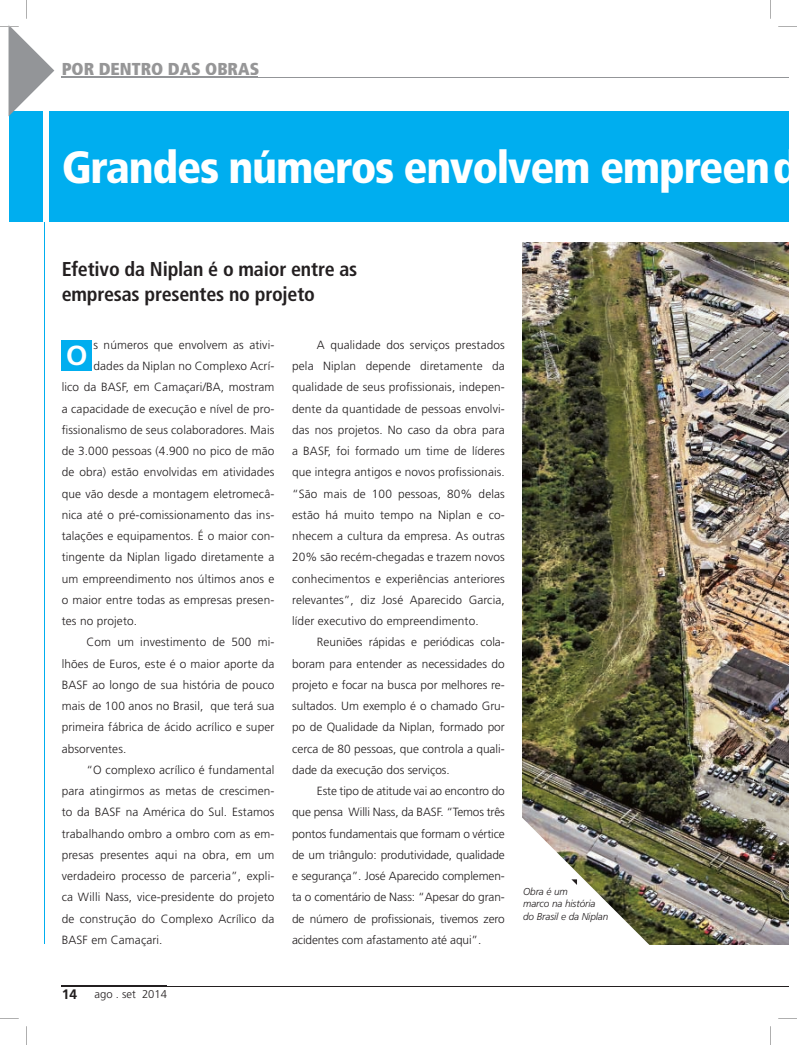
<style>
.page{position:relative;width:797px;height:1045px;background:#fff}
.page>*{position:absolute;margin:0;border:0;box-sizing:border-box;transform-origin:0 0}
.t1{font:900 condensed 45px "Frutiger LT Std";letter-spacing:-.03em;color:#fff}
.t2{font:700 27.5px "Frutiger";color:#fff}
.t3{font:700 condensed 20px/25px "Frutiger LT Std";letter-spacing:-.01em;color:#231f20}
.t4{font:900 condensed 17.25px "Frutiger LT Std";color:#969697}
.t5{font:700 13.75px "Frutiger";color:#231f20}
.t6{font:300 11.88px/21.2px "Frutiger";letter-spacing:.01em;color:#231f20;text-align:justify}
.t7{font:300 11.25px "Frutiger";color:#231f20}
.t8{font:italic 300 10px/12.5px "Frutiger";letter-spacing:-.01em;color:#231f20}
</style>
<div class="page">
<img style="left:522px;top:242px;width:266px;height:702px">
<img style="left:522px;top:805px;width:179px;height:140px">
<hr style="left:62px;top:77px;width:726px;height:1px;background:#939598">
<hr style="left:62px;top:986px;width:708px;height:1px;background:#231f20">
<svg style="left:770px;top:986px;width:18px;height:1px"></svg>
<div style="left:9px;top:111px;width:779px;height:110px;background:#00aeef"></div>
<hr style="left:44px;top:111px;width:1px;height:833px;background:#00aeef">
<div style="left:44px;top:111px;width:5px;height:110px;background:#fff"></div>
<div style="left:62px;top:340px;width:30px;height:30px;background:#00aeef"></div>
<svg style="left:571px;top:879px;width:6px;height:6px"></svg>
<hr style="left:62px;top:985px;width:105px;height:1px;background:#231f20">
<svg style="left:770px;top:0;width:1px;height:19px"></svg>
<svg style="left:26px;top:0;width:1px;height:19px"></svg>
<svg style="left:778px;top:26px;width:19px;height:1px"></svg>
<svg style="left:0;top:25px;width:54px;height:91px"></svg>
<svg style="left:778px;top:1018px;width:19px;height:1px"></svg>
<svg style="left:0;top:1018px;width:19px;height:1px"></svg>
<svg style="left:770px;top:1026px;width:1px;height:19px"></svg>
<svg style="left:26px;top:1026px;width:1px;height:19px"></svg>
<h3 class="t4" style="left:62px;top:58px;width:199px">POR DENTRO DAS OBRAS</h3>
<h1 class="t1" style="left:62px;top:140px;width:738px">grandes números envolvem empreend</h1>
<h3 class="t3" style="left:62px;top:257px;width:297px">Efetivo da Niplan é o maior entre as empresas presentes no projeto</h3>
<p class="t6" style="left:292px;top:334px;width:214px;text-indent:25px">A qualidade dos serviços prestados pela Niplan depende diretamente da qualidade de seus profissionais, indepen&shy;dente da quantidade de pessoas envolvi&shy;das nos projetos. No caso da obra para a BASF, foi formado um time de líderes que integra antigos e novos profissionais. “São mais de 100 pessoas, 80% delas estão há muito tempo na Niplan e co&shy;nhecem a cultura da empresa. As outras 20% são recém-chegadas e trazem novos conhecimentos e experiências anteriores relevantes”, diz José Aparecido Garcia, líder executivo do empreendimento.</p>
<p class="t6" style="left:292px;top:631px;width:214px;text-indent:25px">Reuniões rápidas e periódicas cola&shy;boram para entender as necessidades do projeto e focar na busca por melhores re&shy;sultados. Um exemplo é o chamado Gru&shy;po de Qualidade da Niplan, formado por cerca de 80 pessoas, que controla a quali&shy;dade da execução dos serviços.</p>
<p class="t6" style="left:292px;top:780px;width:214px;text-indent:25px">Este tipo de atitude vai ao encontro do que pensa Willi Nass, da BASF. “Temos três pontos fundamentais que formam o vértice de um triângulo: produtividade, qualidade e segurança”. José Aparecido complemen&shy;ta o comentário de Nass: “Apesar do gran&shy;de número de profissionais, tivemos zero acidentes com afastamento até aqui”.</p>
<h2 class="t2" style="left:66px;top:339px;width:23px">O</h2>
<p class="t6" style="left:93px;top:334px;width:182px">s números que envolvem as ativi-</p>
<p class="t6" style="left:93px;top:355px;width:182px">dades da Niplan no Complexo Acrí-</p>
<p class="t6" style="left:62px;top:376px;width:214px">lico da BASF, em Camaçari/BA, mostram</p>
<p class="t6" style="left:62px;top:398px;width:214px">a capacidade de execução e nível de pro-</p>
<p class="t6" style="left:62px;top:419px;width:214px">fissionalismo de seus colaboradores. Mais</p>
<p class="t6" style="left:62px;top:440px;width:214px">de 3.000 pessoas (4.900 no pico de mão</p>
<p class="t6" style="left:62px;top:461px;width:214px">de obra) estão envolvidas em atividades</p>
<p class="t6" style="left:62px;top:483px;width:214px">que vão desde a montagem eletromecâ-</p>
<p class="t6" style="left:62px;top:504px;width:214px">nica até o pré-comissionamento das ins-</p>
<p class="t6" style="left:62px;top:525px;width:214px">talações e equipamentos. É o maior con-</p>
<p class="t6" style="left:62px;top:546px;width:214px">tingente da Niplan ligado diretamente a</p>
<p class="t6" style="left:62px;top:568px;width:214px">um empreendimento nos últimos anos e</p>
<p class="t6" style="left:62px;top:589px;width:214px">o maior entre todas as empresas presen-</p>
<p class="t6" style="left:62px;top:610px;width:77px">tes no projeto.</p>
<p class="t6" style="left:86px;top:631px;width:189px">Com um investimento de 500 mi-</p>
<p class="t6" style="left:62px;top:653px;width:214px">lhões de Euros, este é o maior aporte da</p>
<p class="t6" style="left:62px;top:674px;width:214px">BASF ao longo de sua história de pouco</p>
<p class="t6" style="left:62px;top:695px;width:214px">mais de 100 anos no Brasil, que terá sua</p>
<p class="t6" style="left:62px;top:716px;width:214px">primeira fábrica de ácido acrílico e super</p>
<p class="t6" style="left:62px;top:738px;width:66px">absorventes.</p>
<p class="t6" style="left:86px;top:759px;width:189px">“O complexo acrílico é fundamental</p>
<p class="t6" style="left:62px;top:780px;width:214px">para atingirmos as metas de crescimen-</p>
<p class="t6" style="left:62px;top:801px;width:214px">to da BASF na América do Sul. Estamos</p>
<p class="t6" style="left:62px;top:823px;width:214px">trabalhando ombro a ombro com as em-</p>
<p class="t6" style="left:62px;top:844px;width:214px">presas presentes aqui na obra, em um</p>
<p class="t6" style="left:62px;top:865px;width:214px">verdadeiro processo de parceria”, expli-</p>
<p class="t6" style="left:62px;top:886px;width:214px">ca Willi Nass, vice-presidente do projeto</p>
<p class="t6" style="left:62px;top:908px;width:214px">de construção do Complexo Acrílico da</p>
<p class="t6" style="left:62px;top:929px;width:102px">BASF em Camaçari.</p>
<p class="t5" style="left:62px;top:986px;width:17px">14</p>
<p class="t7" style="left:94px;top:988px;width:74px">ago . set 2014</p>
<p class="t8" style="left:523px;top:885px;width:87px">Obra é um<br>marco na história do Brasil e da Niplan</p>
</div>
